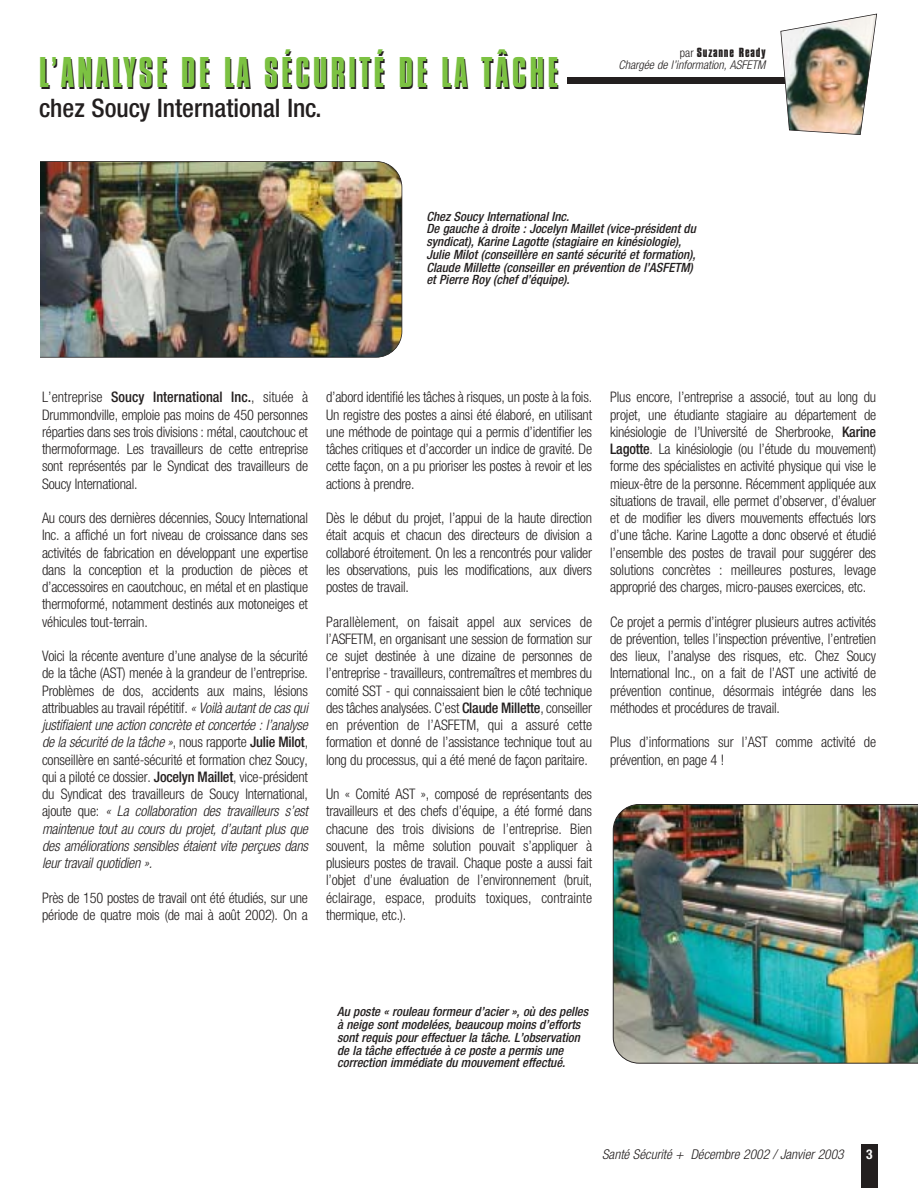
<style>
.page{position:relative;width:918px;height:1188px;background:#fff}
.page>*{position:absolute;margin:0;border:0;box-sizing:border-box;transform-origin:0 0}
.t1{font:45px "Compacta Plain";letter-spacing:.065em;color:#231f1f}
.t2{font:500 condensed 25.5px "Helvetica Neue";color:#231f1f}
.t3{font:300 condensed 14.55px/17.2px "Helvetica Neue";letter-spacing:-.015em;color:#231f1f;text-align:justify}
.t4{font:13.8px "Compacta Bold Plain";letter-spacing:.055em;color:#231f1f}
.t5{font:italic 300 condensed 13.5px "Helvetica Neue";color:#231f1f}
.t6{font:700 condensed 13.5px "Helvetica Neue";color:#fff}
.t7{font:italic 500 condensed 12.75px/12.8px "Helvetica Neue";color:#231f1f}
.t8{font:italic 300 condensed 12px "Helvetica Neue";color:#231f1f}
.s1{color:#7cc242}
.s2{font-family:"Helvetica Neue";font-weight:300;font-stretch:condensed;font-size:12px}
.s3{font-weight:500}
.s4{font-style:italic}
</style>
<div class="page">
<div style="left:861px;top:1145px;width:16px;height:43px;background:#231f1f"></div>
<div style="left:567px;top:77px;width:220px;height:7px;background:#231f1f"></div>
<img style="left:780px;top:14px;width:97px;height:121px">
<img style="left:40px;top:161px;width:362px;height:197px">
<img style="left:613px;top:804px;width:305px;height:260px">
<h1 class="t1" style="left:39px;top:57px;width:522px"><span class="s1">L</span>’ANALYSE DE LA SÉCURITÉ DE LA TÂCHE</h1>
<h2 class="t2" style="left:39px;top:99px;width:284px">chez Soucy International Inc.</h2>
<p class="t4" style="left:680px;top:47px;width:87px"><span class="s2">par</span> Suzanne Ready</p>
<p class="t8" style="left:619px;top:60px;width:148px">Chargée de l’information, ASFETM</p>
<p class="t7" style="left:426px;top:211px;width:271px">Chez Soucy International Inc.<br>De gauche à droite : Jocelyn Maillet (vice-président du syndicat), Karine Lagotte (stagiaire en kinésiologie), Julie Milot (conseillère en santé sécurité et formation), Claude Millette (conseiller en prévention de l’ASFETM) et Pierre Roy (chef d’équipe).</p>
<p class="t3" style="left:42px;top:390px;width:268px">L’entreprise <span class="s3">Soucy International Inc.</span>, située à Drummondville, emploie pas moins de 450 personnes réparties dans ses trois divisions : métal, caoutchouc et thermoformage. Les travailleurs de cette entreprise sont représentés par le Syndicat des travailleurs de Soucy International.</p>
<p class="t3" style="left:42px;top:511px;width:268px">Au cours des dernières décennies, Soucy International Inc. a affiché un fort niveau de croissance dans ses activités de fabrication en développant une expertise dans la conception et la production de pièces et d’accessoires en caoutchouc, en métal et en plastique thermoformé, notamment destinés aux motoneiges et véhicules tout-terrain.</p>
<p class="t3" style="left:42px;top:649px;width:268px">Voici la récente aventure d’une analyse de la sécurité de la tâche (AST) menée à la grandeur de l’entreprise.<br>Problèmes de dos, accidents aux mains, lésions attribuables au travail répétitif. <span class="s4">« Voilà autant de cas qui justifiaient une action concrète et concertée : l’analyse de la sécurité de la tâche »</span>, nous rapporte <span class="s3">Julie Milot</span>, conseillère en santé-sécurité et formation chez Soucy, qui a piloté ce dossier. <span class="s3">Jocelyn Maillet</span>, vice-président du Syndicat des travailleurs de Soucy International, ajoute que: <span class="s4">« La collaboration des travailleurs s’est maintenue tout au cours du projet, d’autant plus que des améliorations sensibles étaient vite perçues dans leur travail quotidien ».</span></p>
<p class="t3" style="left:42px;top:890px;width:268px">Près de 150 postes de travail ont été étudiés, sur une période de quatre mois (de mai à août 2002). On a</p>
<p class="t3" style="left:326px;top:390px;width:268px">d’abord identifié les tâches à risques, un poste à la fois.<br>Un registre des postes a ainsi été élaboré, en utilisant une méthode de pointage qui a permis d’identifier les tâches critiques et d’accorder un indice de gravité. De cette façon, on a pu prioriser les postes à revoir et les actions à prendre.</p>
<p class="t3" style="left:326px;top:511px;width:268px">Dès le début du projet, l’appui de la haute direction était acquis et chacun des directeurs de division a collaboré étroitement. On les a rencontrés pour valider les observations, puis les modifications, aux divers postes de travail.</p>
<p class="t3" style="left:326px;top:614px;width:268px">Parallèlement, on faisait appel aux services de l’ASFETM, en organisant une session de formation sur ce sujet destinée à une dizaine de personnes de l’entreprise - travailleurs, contremaîtres et membres du comité SST - qui connaissaient bien le côté technique des tâches analysées. C’est <span class="s3">Claude Millette</span>, conseiller en prévention de l’ASFETM, qui a assuré cette formation et donné de l’assistance technique tout au long du processus, qui a été mené de façon paritaire.</p>
<p class="t3" style="left:326px;top:787px;width:268px">Un « Comité AST », composé de représentants des travailleurs et des chefs d’équipe, a été formé dans chacune des trois divisions de l’entreprise. Bien souvent, la même solution pouvait s’appliquer à plusieurs postes de travail. Chaque poste a aussi fait l’objet d’une évaluation de l’environnement (bruit, éclairage, espace, produits toxiques, contrainte thermique, etc.).</p>
<p class="t3" style="left:610px;top:390px;width:268px">Plus encore, l’entreprise a associé, tout au long du projet, une étudiante stagiaire au département de kinésiologie de l’Université de Sherbrooke, <span class="s3">Karine Lagotte</span>. La kinésiologie (ou l’étude du mouvement) forme des spécialistes en activité physique qui vise le mieux-être de la personne. Récemment appliquée aux situations de travail, elle permet d’observer, d’évaluer et de modifier les divers mouvements effectués lors d’une tâche. Karine Lagotte a donc observé et étudié l’ensemble des postes de travail pour suggérer des solutions concrètes : meilleures postures, levage approprié des charges, micro-pauses exercices, etc.</p>
<p class="t3" style="left:610px;top:614px;width:268px">Ce projet a permis d’intégrer plusieurs autres activités de prévention, telles l’inspection préventive, l’entretien des lieux, l’analyse des risques, etc. Chez Soucy International Inc., on a fait de l’AST une activité de prévention continue, désormais intégrée dans les méthodes et procédures de travail.</p>
<p class="t3" style="left:610px;top:735px;width:268px">Plus d’informations sur l’AST comme activité de prévention, en page 4 !</p>
<p class="t7" style="left:337px;top:1007px;width:253px">Au poste « rouleau formeur d’acier », où des pelles à neige sont modelées, beaucoup moins d’efforts sont requis pour effectuer la tâche. L’observation de la tâche effectuée à ce poste a permis une correction immédiate du mouvement effectué.</p>
<p class="t5" style="left:602px;top:1149px;width:243px">Santé Sécurité + Décembre 2002 / Janvier 2003</p>
<p class="t6" style="left:866px;top:1149px;width:8px">3</p>
</div>
